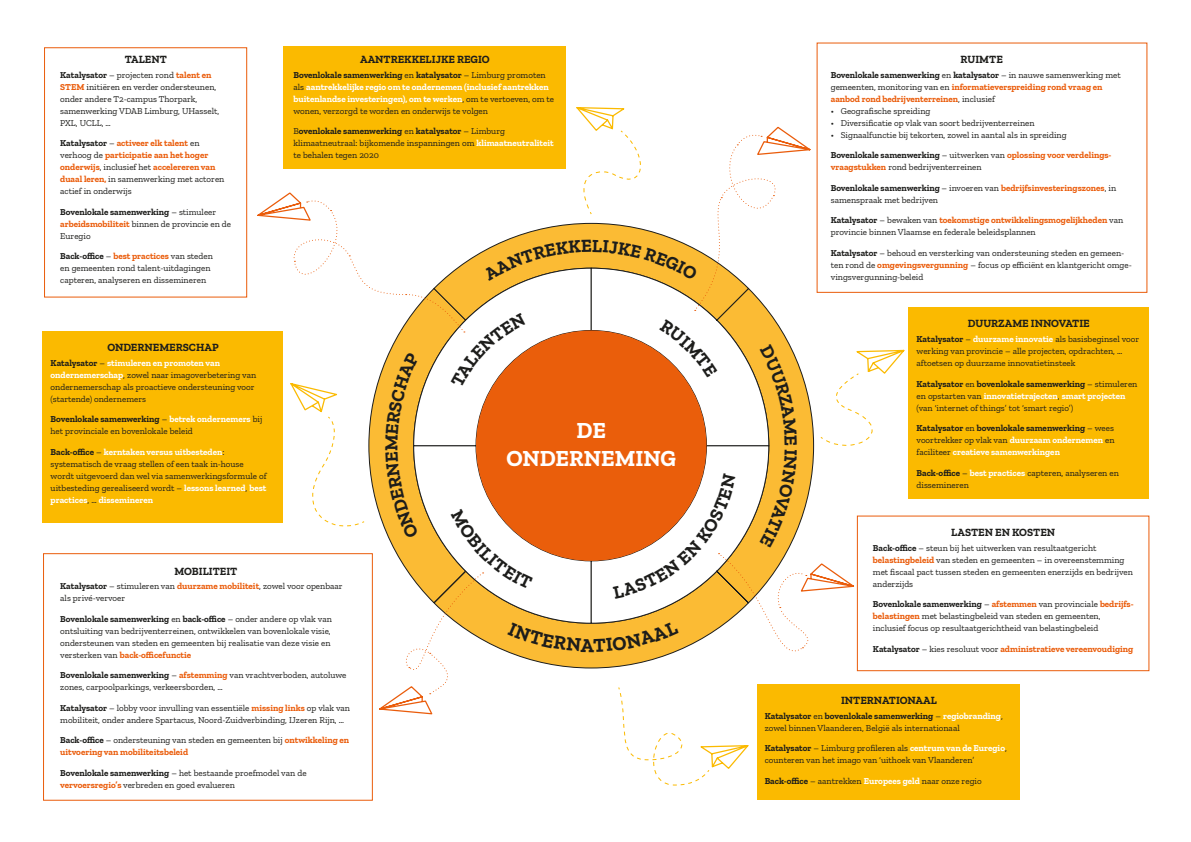
<style>
.page{position:relative;width:1191px;height:842px;background:#fff}
.page>*{position:absolute;margin:0;border:0;box-sizing:border-box;transform-origin:0 0}
.t1{font:700 22.9px/27.5px "Zilla Slab";color:#fff;text-align:center}
.t2{font:700 11px "Zilla Slab";color:#1d1d1b}
.t3{font:9px/12px "Zilla Slab";color:#1d1d1b}
.t4{font:700 9px/12px "Zilla Slab";color:#ea5c0b}
.t5{font:700 9px/12px "Zilla Slab";color:#fff;text-align:justify}
.s1{font-weight:700}
.s2{font-weight:700;color:#ea5c0b}
.s3{color:#1d1d1b}
.s4{font-weight:400;color:#1d1d1b}
.s5{font-weight:700;color:#fff}
</style>
<div class="page">
<div style="left:857px;top:515px;width:292px;height:156px;border:1px solid #ea5c0b"></div>
<div style="left:44px;top:47px;width:203px;height:251px;border:1px solid #ea5c0b"></div>
<div style="left:908px;top:307px;width:241px;height:192px;background:#fbba00"></div>
<div style="left:43px;top:331px;width:240px;height:192px;background:#fbba00"></div>
<div style="left:756px;top:684px;width:263px;height:115px;background:#fbba00"></div>
<div style="left:283px;top:46px;width:283px;height:123px;background:#fbba00"></div>
<svg style="left:235px;top:104px;width:681px;height:682px"></svg>
<p class="t2" style="left:125px;top:53px;width:44px">TALENT</p>
<p class="t3" style="left:60px;top:69px;width:160px"><span class="s1">Katalysator</span> – projecten rond <span class="s2">talent en<br>STEM</span> initiëren en verder ondersteunen, onder andere T2-campus Thorpark, samenwerking VDAB Limburg, UHasselt,<br>PXL, UCLL, …</p>
<p class="t4" style="left:60px;top:137px;width:166px"><span class="s3">Katalysator</span> <span class="s4">–</span> activeer elk talent <span class="s4">en verhoog de</span> participatie aan het hoger onderwijs<span class="s4">, inclusief het</span> accelereren van duaal leren, <span class="s4">in samenwerking met actoren actief in onderwijs</span></p>
<p class="t3" style="left:60px;top:206px;width:172px"><span class="s1">Bovenlokale samenwerking</span> – stimuleer <span class="s2">arbeidsmobiliteit</span> binnen de provincie en de<br>Euregio</p>
<p class="t3" style="left:60px;top:250px;width:154px"><span class="s1">Back-office</span> – <span class="s2">best practices</span> van steden en gemeenten rond talent-uitdagingen capteren, analyseren en dissemineren</p>
<p class="t2" style="left:107px;top:341px;width:113px">ONDERNEMERSCHAP</p>
<p class="t3" style="left:51px;top:357px;width:207px"><span class="s1">Katalysator</span> – <span class="s5">stimuleren en promoten van ondernemerschap</span>, zowel naar imagoverbetering van ondernemerschap als proactieve ondersteuning voor (startende) ondernemers</p>
<p class="t3" style="left:51px;top:413px;width:213px"><span class="s1">Bovenlokale samenwerking</span> – <span class="s5">betrek ondernemers</span> bij het provinciale en bovenlokale beleid</p>
<p class="t3" style="left:51px;top:446px;width:217px"><span class="s1">Back-office</span> – <span class="s5">kerntaken versus uitbesteden</span>: systematisch de vraag stellen of een taak in-house wordt uitgevoerd dan wel via samenwerkingsformule of uitbesteding gerealiseerd wordt – <span class="s5">lessons learned</span>, <span class="s5">best practices</span>, … <span class="s5">dissemineren</span></p>
<p class="t2" style="left:360px;top:53px;width:131px">AANTREKKELIJKE REGIO</p>
<p class="t5" style="left:293px;top:69px;width:262px;text-align:left"><span class="s3">Bovenlokale samenwerking</span> <span class="s4">en</span> <span class="s3">katalysator</span> <span class="s4">– Limburg promoten als</span> aantrekkelijke regio om te ondernemen (inclusief aantrekken buitenlandse investeringen), om te werken<span class="s4">, om te vertoeven, om te wonen, verzorgd te worden en onderwijs te volgen</span></p>
<p class="t3" style="left:293px;top:125px;width:262px">B<span class="s1">ovenlokale samenwerking</span> en <span class="s1">katalysator</span> – Limburg klimaatneutraal: bijkomende inspanningen om <span class="s5">klimaatneutraliteit </span>te behalen tegen 2020</p>
<h1 class="t1" style="left:506px;top:417px;width:171px">DE<br>ONDERNEMING</h1>
<p class="t2" style="left:174px;top:565px;width:64px">MOBILITEIT</p>
<p class="t3" style="left:60px;top:580px;width:284px"><span class="s1">Katalysator</span> – stimuleren van <span class="s2">duurzame mobiliteit</span>, zowel voor openbaar als privé-vervoer</p>
<p class="t3" style="left:60px;top:613px;width:273px"><span class="s1">Bovenlokale samenwerking</span> en <span class="s1">back-office</span> – onder andere op vlak van ontsluiting van bedrijventerreinen, ontwikkelen van bovenlokale visie, ondersteunen van steden en gemeenten bij realisatie van deze visie en versterken van <span class="s2">back-officefunctie</span></p>
<p class="t3" style="left:60px;top:669px;width:288px"><span class="s1">Bovenlokale samenwerking</span> – <span class="s2">afstemming</span> van vrachtverboden, autoluwe zones, carpoolparkings, verkeersborden, …</p>
<p class="t3" style="left:60px;top:702px;width:291px"><span class="s1">Katalysator</span> – lobby voor invulling van essentiële <span class="s2">missing links</span> op vlak van mobiliteit, onder andere Spartacus, Noord-Zuidverbinding, IJzeren Rijn, …</p>
<p class="t4" style="left:60px;top:734px;width:290px"><span class="s3">Back-office</span> <span class="s4">– ondersteuning van steden en gemeenten bij</span> ontwikkeling en uitvoering van mobiliteitsbeleid</p>
<p class="t3" style="left:60px;top:767px;width:248px"><span class="s1">Bovenlokale samenwerking</span> – het bestaande proefmodel van de <span class="s2">vervoersregio’s</span> verbreden en goed evalueren</p>
<p class="t2" style="left:960px;top:53px;width:44px">RUIMTE</p>
<p class="t4" style="left:830px;top:69px;width:291px"><span class="s3">Bovenlokale samenwerking</span> <span class="s4">en</span> <span class="s3">katalysator</span> <span class="s4">– in nauwe samenwerking met gemeenten, monitoring van en</span> informatieverspreiding rond vraag en aanbod rond bedrijventerreinen<span class="s4">, inclusief</span></p>
<p class="t3" style="left:830px;top:105px;width:101px">• Geografische spreiding</p>
<p class="t3" style="left:830px;top:117px;width:205px">• Diversificatie op vlak van soort bedrijventerreinen</p>
<p class="t3" style="left:830px;top:129px;width:237px">• Signaalfunctie bij tekorten, zowel in aantal als in spreiding</p>
<p class="t4" style="left:830px;top:149px;width:282px"><span class="s3">Bovenlokale samenwerking</span> <span class="s4">– uitwerken van</span> oplossing voor verdelings&shy;vraagstukken <span class="s4">rond bedrijventerreinen</span></p>
<p class="t3" style="left:830px;top:182px;width:287px"><span class="s1">Bovenlokale samenwerking</span> – invoeren van <span class="s2">bedrijfsinvesteringszones</span>, in samenspraak met bedrijven</p>
<p class="t3" style="left:830px;top:214px;width:294px"><span class="s1">Katalysator</span> – bewaken van <span class="s2">toekomstige ontwikkelingsmogelijkheden</span> van provincie binnen Vlaamse en federale beleidsplannen</p>
<p class="t3" style="left:830px;top:247px;width:303px"><span class="s1">Katalysator</span> – behoud en versterking van ondersteuning steden en gemeen&shy;ten rond de <span class="s2">omgevingsvergunning</span> – focus op efficiënt en klantgericht omge&shy;vingsvergunning-beleid</p>
<p class="t2" style="left:968px;top:317px;width:123px">DUURZAME INNOVATIE</p>
<p class="t3" style="left:916px;top:333px;width:224px"><span class="s1">Katalysator</span> – <span class="s5">duurzame innovatie</span> als basisbeginsel voor werking van provincie – alle projecten, opdrachten, … aftoetsen op duurzame innovatietinsteek</p>
<p class="t3" style="left:916px;top:378px;width:222px"><span class="s1">Katalysator</span> en <span class="s1">bovenlokale samenwerking</span> – stimuleren en opstarten van <span class="s5">innovatietrajecten</span>, <span class="s5">smart projecten </span>(van ‘internet of things’ tot ‘smart regio’)</p>
<p class="t5" style="left:916px;top:422px;width:199px"><span class="s3">Katalysator</span> <span class="s4">en</span> <span class="s3">bovenlokale samenwerking</span> <span class="s4">– wees voortrekker op vlak van</span> duurzaam ondernemen <span class="s4">en faciliteer</span> creatieve samenwerkingen</p>
<p class="t3" style="left:916px;top:467px;width:204px"><span class="s1">Back-office</span> – <span class="s5">best practices</span> capteren, analyseren en dissemineren</p>
<p class="t2" style="left:951px;top:526px;width:105px">LASTEN EN KOSTEN</p>
<p class="t3" style="left:873px;top:542px;width:261px"><span class="s1">Back-office</span> – steun bij het uitwerken van resultaatgericht <span class="s2">belastingbeleid</span> van steden en gemeenten – in overeenstemming met fiscaal pact tussen steden en gemeenten enerzijds en bedrijven anderzijds</p>
<p class="t3" style="left:873px;top:598px;width:262px"><span class="s1">Bovenlokale samenwerking</span> – <span class="s2">afstemmen</span> van provinciale <span class="s2">bedrijfs&shy;belastingen</span> met belastingbeleid van steden en gemeenten, inclusief focus op resultaatgerichtheid van belastingbeleid</p>
<p class="t4" style="left:873px;top:643px;width:262px"><span class="s3">Katalysator</span> <span class="s4">– kies resoluut voor</span> administratieve vereenvoudiging</p>
<p class="t2" style="left:841px;top:694px;width:97px">INTERNATIONAAL</p>
<p class="t3" style="left:764px;top:710px;width:240px"><span class="s1">Katalysator</span> en <span class="s1">bovenlokale samenwerking</span> – <span class="s5">regiobranding</span>, zowel binnen Vlaanderen, België als internationaal</p>
<p class="t3" style="left:764px;top:742px;width:244px"><span class="s1">Katalysator</span> – Limburg profileren als <span class="s5">centrum van de Euregio</span>, counteren van het imago van ‘uithoek van Vlaanderen’</p>
<p class="t3" style="left:764px;top:775px;width:218px"><span class="s1">Back-office</span> – aantrekken <span class="s5">Europees geld</span> naar onze regio</p>
</div>
